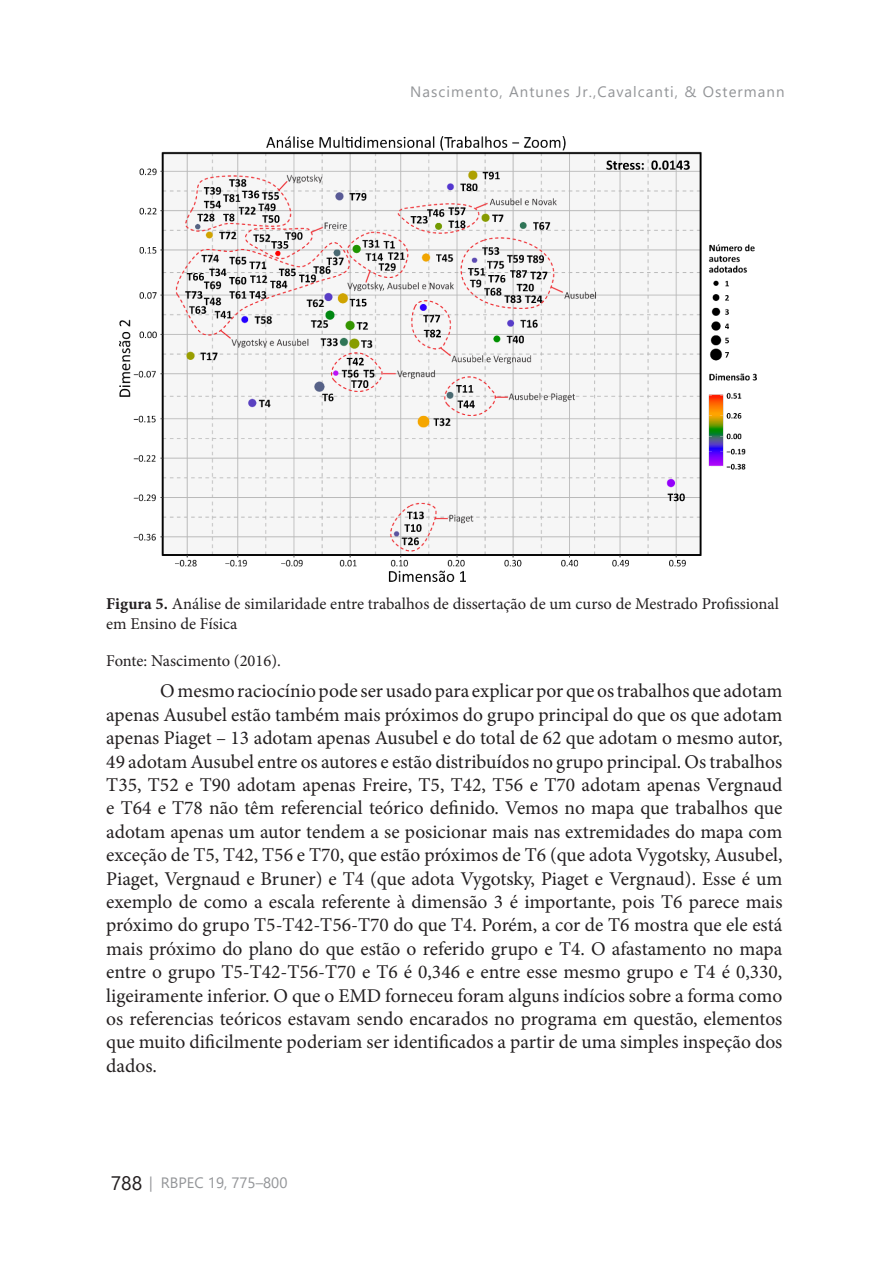
<style>
.page{position:relative;width:893px;height:1263px;background:#fff}
.page>*{position:absolute;margin:0;border:0;box-sizing:border-box;transform-origin:0 0}
.t1{font:19.5px/23.4px "Minion Pro";color:#231f20;text-align:justify}
.Título_tabelas_e_qua{font:16.5px/19.8px "Minion Pro";color:#231f20}
.t2{font:15px "Segoe UI";letter-spacing:.07em;color:#939598}
.t3{font:15px "Segoe UI";color:#939598}
.s1{font-weight:700}
.s2{font-size:19.5px;color:#231f20}
</style>
<div class="page">
<img style="left:119px;top:136px;width:638px;height:446px">
<p class="t2" style="left:410px;top:77px;width:376px">Nascimento, Antunes Jr.,Cavalcanti, &amp; Ostermann</p>
<p class="Título_tabelas_e_qua" style="left:106px;top:594px;width:674px"><span class="s1">Figura 5.</span> Análise de similaridade entre trabalhos de dissertação de um curso de Mestrado Profissional em Ensino de Física</p>
<p class="Título_tabelas_e_qua" style="left:106px;top:650px;width:176px">Fonte: Nascimento (2016).</p>
<p class="t1" style="left:106px;top:680px;width:678px;text-indent:54px">O mesmo raciocínio pode ser usado para explicar por que os trabalhos que adotam apenas Ausubel estão também mais próximos do grupo principal do que os que adotam apenas Piaget – 13 adotam apenas Ausubel e do total de 62 que adotam o mesmo autor, 49 adotam Ausubel entre os autores e estão distribuídos no grupo principal. Os trabalhos T35, T52 e T90 adotam apenas Freire, T5, T42, T56 e T70 adotam apenas Vergnaud e T64 e T78 não têm referencial teórico definido. Vemos no mapa que trabalhos que adotam apenas um autor tendem a se posicionar mais nas extremidades do mapa com exceção de T5, T42, T56 e T70, que estão próximos de T6 (que adota Vygotsky, Ausubel, Piaget, Vergnaud e Bruner) e T4 (que adota Vygotsky, Piaget e Vergnaud). Esse é um exemplo de como a escala referente à dimensão 3 é importante, pois T6 parece mais próximo do grupo T5-T42-T56-T70 do que T4. Porém, a cor de T6 mostra que ele está mais próximo do plano do que estão o referido grupo e T4. O afastamento no mapa entre o grupo T5-T42-T56-T70 e T6 é 0,346 e entre esse mesmo grupo e T4 é 0,330, ligeiramente inferior. O que o EMD forneceu foram alguns indícios sobre a forma como os referencias teóricos estavam sendo encarados no programa em questão, elementos que muito dificilmente poderiam ser identificados a partir de uma simples inspeção dos dados.</p>
<p class="t3" style="left:111px;top:1168px;width:178px"><span class="s2">788</span> | RBPEC 19, 775–800</p>
</div>
